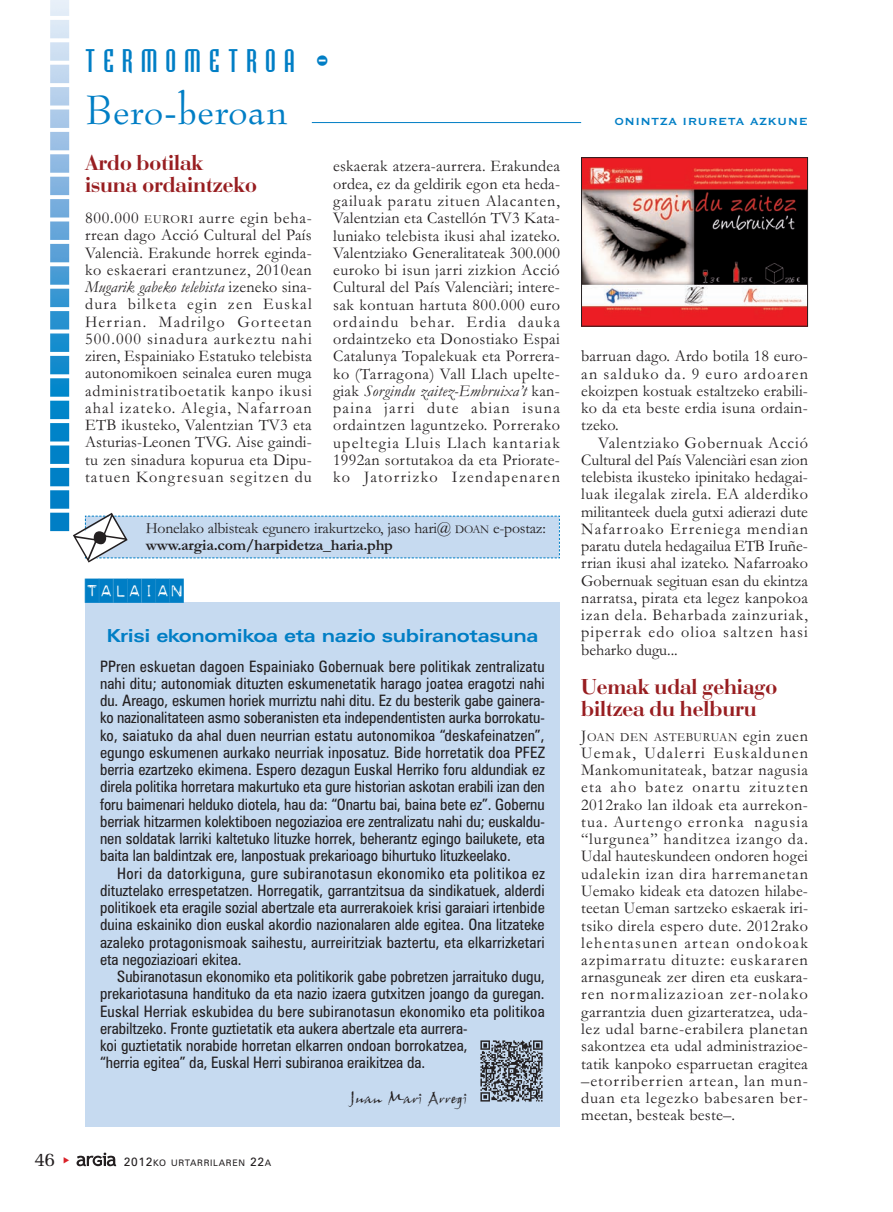
<style>
.page{position:relative;width:893px;height:1212px;background:#fff}
.page>*{position:absolute;margin:0;border:0;box-sizing:border-box;transform-origin:0 0}
.t1{font:48px "Bernadette";letter-spacing:.015em;color:#007ec5}
.t2{font:30px "Bodiac";letter-spacing:.275em;color:#007ec5}
.t3{font:24px "Blackout";color:#007ec5}
.t4{font:22.5px/22.5px "Bodoni";color:#981e21}
.t5{font:19.5px "Memoir";color:#231f20}
.t6{font:700 expanded 18px "Zurich BT";letter-spacing:-.02em;color:#007ec5}
.t7{font:16.5px/17.2px "Garamond";letter-spacing:.04em;color:#231f20;text-align:justify}
.t8{font:condensed 15.75px/17.2px "Zurich BT";color:#231f20;text-align:justify}
.t9{font:15.75px/16.5px "Garamond";letter-spacing:-.015em;color:#231f20}
.t10{font:15.75px "John Handy LET Plain 10";color:#231f20}
.t11{font:700 13.5px "Copperplate Gothic BT";letter-spacing:.03em;color:#007ec5}
.t12{font:12.3px "Garamond";letter-spacing:.055em;color:#231f20}
.t13{font:9px "Zurich BT";letter-spacing:.075em;color:#231f20}
.s1{font-size:12.3px}
.s2{font-style:italic}
.s3{font-size:11.85px}
.s4{font-weight:700}
.s5{font-size:12px}
.s6{font-size:16.5px}
</style>
<div class="page">
<img style="left:50px;top:0;width:20px;height:532px">
<svg style="left:77px;top:1152px;width:39px;height:14px"></svg>
<hr style="left:312px;top:122px;width:269px;height:1px;background:#007ec5">
<div style="left:85px;top:603px;width:475px;height:524px;background:#c6daf0"></div>
<svg style="left:73px;top:513px;width:487px;height:50px"></svg>
<img style="left:480px;top:1040px;width:63px;height:62px">
<img style="left:583px;top:159px;width:223px;height:166px">
<div style="left:581px;top:157px;width:227px;height:170px;border:1px solid #231f20"></div>
<h2 class="t2" style="left:85px;top:49px;width:245px">TERMOMETROA -</h2>
<h1 class="t1" style="left:85px;top:90px;width:204px">Bero-beroan</h1>
<h3 class="t4" style="left:85px;top:153px;width:173px">Ardo botilak isuna ordaintzeko</h3>
<p class="t7" style="left:85px;top:211px;width:228px">800.000 <span class="s1">EURORI</span> aurre egin beha&shy;rrean dago Acció Cultural del País Valencià. Erakunde horrek eginda&shy;ko eskaerari erantzunez, 2010ean <span class="s2">Mugarik gabeko telebista</span> izeneko sina&shy;dura bilketa egin zen Euskal Herrian. Madrilgo Gorteetan 500.000 sinadura aurkeztu nahi ziren, Espainiako Estatuko telebista autonomikoen seinalea euren muga administratiboetatik kanpo ikusi ahal izateko. Alegia, Nafarroan ETB ikusteko, Valentzian TV3 eta Asturias-Leonen TVG. Aise gaindi&shy;tu zen sinadura kopurua eta Dipu&shy;tatuen Kongresuan segitzen du</p>
<p class="t7" style="left:333px;top:159px;width:228px">eskaerak atzera-aurrera. Erakundea ordea, ez da geldirik egon eta heda&shy;gailuak paratu zituen Alacanten, Valentzian eta Castellón TV3 Kata&shy;luniako telebista ikusi ahal izateko.<br>Valentziako Generalitateak 300.000 euroko bi isun jarri zizkion Acció Cultural del País Valenciàri; intere&shy;sak kontuan hartuta 800.000 euro ordaindu behar. Erdia dauka ordaintzeko eta Donostiako Espai Catalunya Topalekuak eta Porrera&shy;ko (Tarragona) Vall Llach upelte&shy;giak <span class="s2">Sorgindu zaitez-Embruixa’t</span> kan&shy;paina jarri dute abian isuna ordaintzen laguntzeko. Porrerako upeltegia Lluis Llach kantariak 1992an sortutakoa da eta Priorate&shy;ko Jatorrizko Izendapenaren</p>
<p class="t9" style="left:146px;top:522px;width:402px">Honelako albisteak egunero irakurtzeko, jaso hari@ <span class="s3">DOAN</span> e-postaz: <span class="s4">www.argia.com/harpidetza_haria.php</span></p>
<h3 class="t3" style="left:85px;top:575px;width:101px">tALAIAN</h3>
<p class="t6" style="left:106px;top:629px;width:434px">Krisi ekonomikoa eta nazio subiranotasuna</p>
<p class="t8" style="left:100px;top:659px;width:446px">PPren eskuetan dagoen Espainiako Gobernuak bere politikak zentralizatu nahi ditu; autonomiak dituzten eskumenetatik harago joatea eragotzi nahi du. Areago, eskumen horiek murriztu nahi ditu. Ez du besterik gabe gainera&shy;ko nazionalitateen asmo soberanisten eta independentisten aurka borrokatu&shy;ko, saiatuko da ahal duen neurrian estatu autonomikoa “deskafeinatzen”, egungo eskumenen aurkako neurriak inposatuz. Bide horretatik doa PFEZ berria ezartzeko ekimena. Espero dezagun Euskal Herriko foru aldundiak ez direla politika horretara makurtuko eta gure historian askotan erabili izan den foru baimenari helduko diotela, hau da: “Onartu bai, baina bete ez”. Gobernu berriak hitzarmen kolektiboen negoziazioa ere zentralizatu nahi du; euskaldu&shy;nen soldatak larriki kaltetuko lituzke horrek, beherantz egingo bailukete, eta baita lan baldintzak ere, lanpostuak prekarioago bihurtuko lituzkeelako.</p>
<p class="t8" style="left:100px;top:866px;width:446px;text-indent:17px">Hori da datorkiguna, gure subiranotasun ekonomiko eta politikoa ez dituztelako errespetatzen. Horregatik, garrantzitsua da sindikatuek, alderdi politikoek eta eragile sozial abertzale eta aurrerakoiek krisi garaiari irtenbide duina eskainiko dion euskal akordio nazionalaren alde egitea. Ona litzateke azaleko protagonismoak saihestu, aurreiritziak baztertu, eta elkarrizketari eta negoziazioari ekitea.</p>
<p class="t8" style="left:100px;top:969px;width:446px;text-align:left;text-indent:17px">Subiranotasun ekonomiko eta politikorik gabe pobretzen jarraituko dugu, prekariotasuna handituko da eta nazio izaera gutxitzen joango da guregan.<br>Euskal Herriak eskubidea du bere subiranotasun ekonomiko eta politikoa erabiltzeko. Fronte guztietatik eta aukera abertzale eta aurrera-<br>koi guztietatik norabide horretan elkarren ondoan borrokatzea,<br>“herria egitea” da, Euskal Herri subiranoa eraikitzea da.</p>
<p class="t10" style="left:350px;top:1091px;width:119px">Juan-Mari-Arregi</p>
<p class="t5" style="left:35px;top:1151px;width:22px">46</p>
<p class="t13" style="left:124px;top:1160px;width:149px"><span class="s5">2012</span>KO URTARRILAREN <span class="s5">22</span>A</p>
<p class="t11" style="left:614px;top:112px;width:195px">ONINTZA IRURETA AZKUNE</p>
<p class="t7" style="left:581px;top:349px;width:228px">barruan dago. Ardo botila 18 euro&shy;an salduko da. 9 euro ardoaren ekoizpen kostuak estaltzeko erabili&shy;ko da eta beste erdia isuna ordain&shy;tzeko.</p>
<p class="t7" style="left:581px;top:436px;width:228px;text-indent:17px">Valentziako Gobernuak Acció Cultural del País Valenciàri esan zion telebista ikusteko ipinitako hedagai&shy;luak ilegalak zirela. EA alderdiko militanteek duela gutxi adierazi dute Nafarroako Erreniega mendian paratu dutela hedagailua ETB Iruñe&shy;rrian ikusi ahal izateko. Nafarroako Gobernuak segituan esan du ekintza narratsa, pirata eta legez kanpokoa izan dela. Beharbada zainzuriak, piperrak edo olioa saltzen hasi beharko dugu...</p>
<h3 class="t4" style="left:581px;top:677px;width:198px">Uemak udal gehiago biltzea du helburu</h3>
<p class="t12" style="left:581px;top:732px;width:228px"><span class="s6">J</span>OAN DEN ASTEBURUAN <span class="s6">egin zuen</span></p>
<p class="t7" style="left:581px;top:746px;width:228px">Uemak, Udalerri Euskaldunen Mankomunitateak, batzar nagusia eta aho batez onartu zituzten 2012rako lan ildoak eta aurrekon&shy;tua. Aurtengo erronka nagusia “lurgunea” handitzea izango da.<br>Udal hauteskundeen ondoren hogei udalekin izan dira harremanetan Uemako kideak eta datozen hilabe&shy;teetan Ueman sartzeko eskaerak iri&shy;tsiko direla espero dute. 2012rako lehentasunen artean ondokoak azpimarratu dituzte: euskararen arnasguneak zer diren eta euskara&shy;ren normalizazioan zer-nolako garrantzia duen gizarteratzea, uda&shy;lez udal barne-erabilera planetan sakontzea eta udal administrazioe&shy;tatik kanpoko esparruetan eragitea –etorriberrien artean, lan mun&shy;duan eta legezko babesaren ber&shy;meetan, besteak beste–.</p>
</div>
